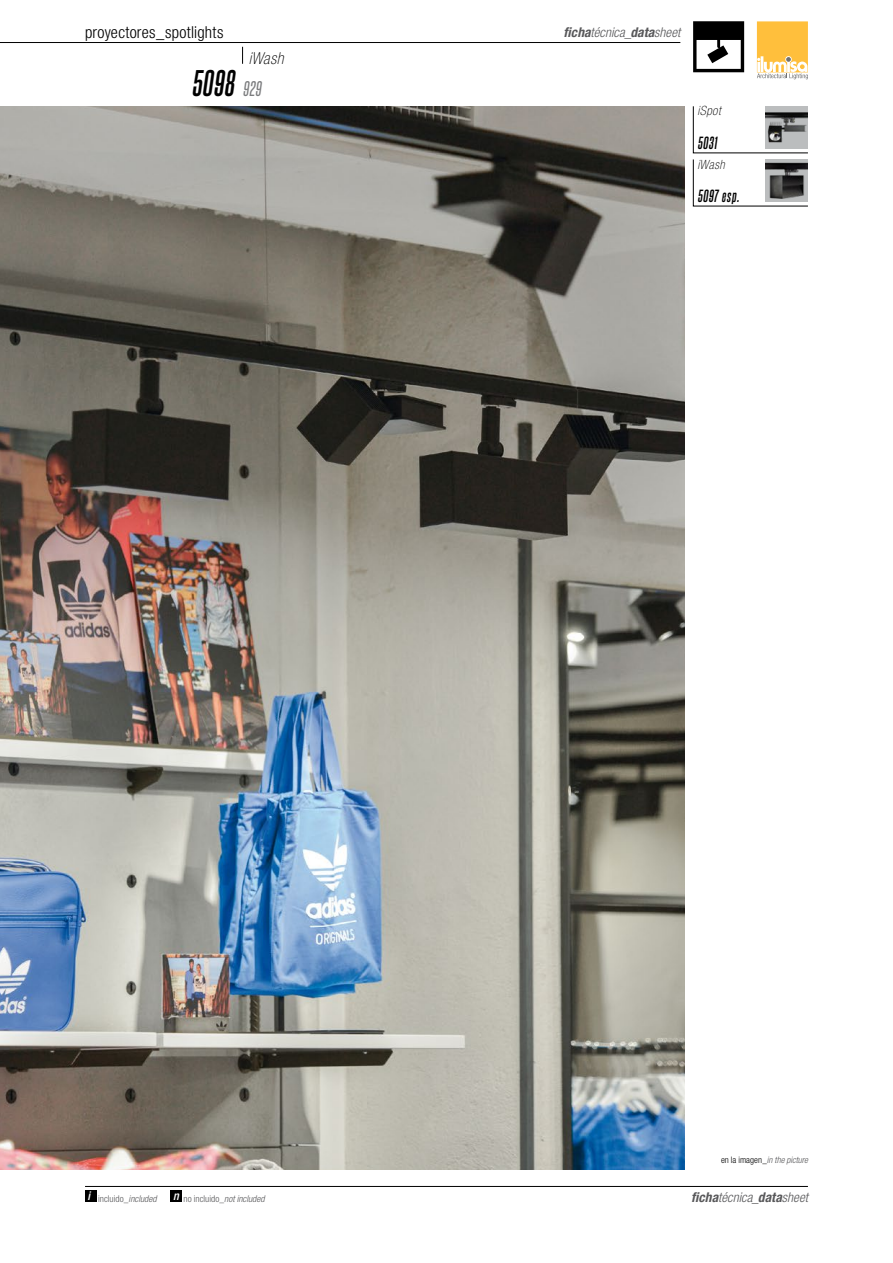
<style>
.page{position:relative;width:893px;height:1263px;background:#fff}
.page>*{position:absolute;margin:0;border:0;box-sizing:border-box;transform-origin:0 0}
.t1{font:italic 700 31.5px "Steelfish Rg";color:#000}
.t2{font:300 condensed 16.5px "Helvetica Neue LT Std";letter-spacing:.015em;color:#000}
.t3{font:italic 100 condensed 16.5px "Helvetica Neue LT Std";letter-spacing:.03em;color:#000}
.t4{font:italic 700 15px "Steelfish Rg";letter-spacing:.045em;color:#000}
.t5{font:italic 300 condensed 13.5px "Helvetica Neue LT Std";color:#58585a}
.t6{font:italic 100 condensed 12.75px "Helvetica Neue LT Std";letter-spacing:.035em;color:#000}
.t7{font:300 condensed 9.3px "Helvetica Neue LT Std";letter-spacing:.005em;color:#58585a}
.t8{font:italic 300 condensed 9px "Helvetica Neue LT Std";color:#58585a}
.s1{font-weight:400;font-size:18px;color:#7b7c7e}
.s2{font-weight:700}
.s3{font-weight:500}
.s4{font-style:italic}
.s5{font-style:normal;color:#000}
</style>
<div class="page">
<svg style="left:757px;top:21px;width:51px;height:58px;background:#faca6a"></svg>
<svg style="left:693px;top:21px;width:51px;height:51px"></svg>
<div style="left:170px;top:1191px;width:11px;height:11px;background:#000"></div>
<div style="left:85px;top:1191px;width:11px;height:11px;background:#000"></div>
<hr style="left:0;top:42px;width:680px;height:1px;background:#000">
<svg style="left:693px;top:106px;width:115px;height:47px"></svg>
<svg style="left:693px;top:159px;width:115px;height:47px"></svg>
<img style="left:0;top:106px;width:685px;height:1063px">
<svg style="left:242px;top:47px;width:1px;height:17px"></svg>
<hr style="left:85px;top:1186px;width:723px;height:1px;background:#000">
<p class="t2" style="left:85px;top:22px;width:140px">proyectores_spotlights</p>
<p class="t3" style="left:249px;top:49px;width:36px">iWash</p>
<h1 class="t1" style="left:191px;top:64px;width:71px">5098 <span class="s1">929</span></h1>
<p class="t5" style="left:564px;top:24px;width:118px"><span class="s2">ficha</span>técnica<span class="s3">_</span><span class="s2">data</span>sheet</p>
<p class="t6" style="left:697px;top:104px;width:25px">iSpot</p>
<p class="t4" style="left:697px;top:134px;width:21px">5031</p>
<p class="t6" style="left:697px;top:157px;width:29px">iWash</p>
<p class="t4" style="left:697px;top:187px;width:43px">5097 esp.</p>
<p class="t7" style="left:88px;top:1193px;width:70px"><sup>i</sup> incluido_<span class="s4">included</span></p>
<p class="t7" style="left:173px;top:1193px;width:93px"><sup>n</sup> no incluido_<span class="s4">not included</span></p>
<p class="t8" style="left:721px;top:1155px;width:88px"><span class="s5">en la imagen_</span>in the picture</p>
<p class="t5" style="left:691px;top:1189px;width:118px"><span class="s2">ficha</span>técnica<span class="s3">_</span><span class="s2">data</span>sheet</p>
</div>
